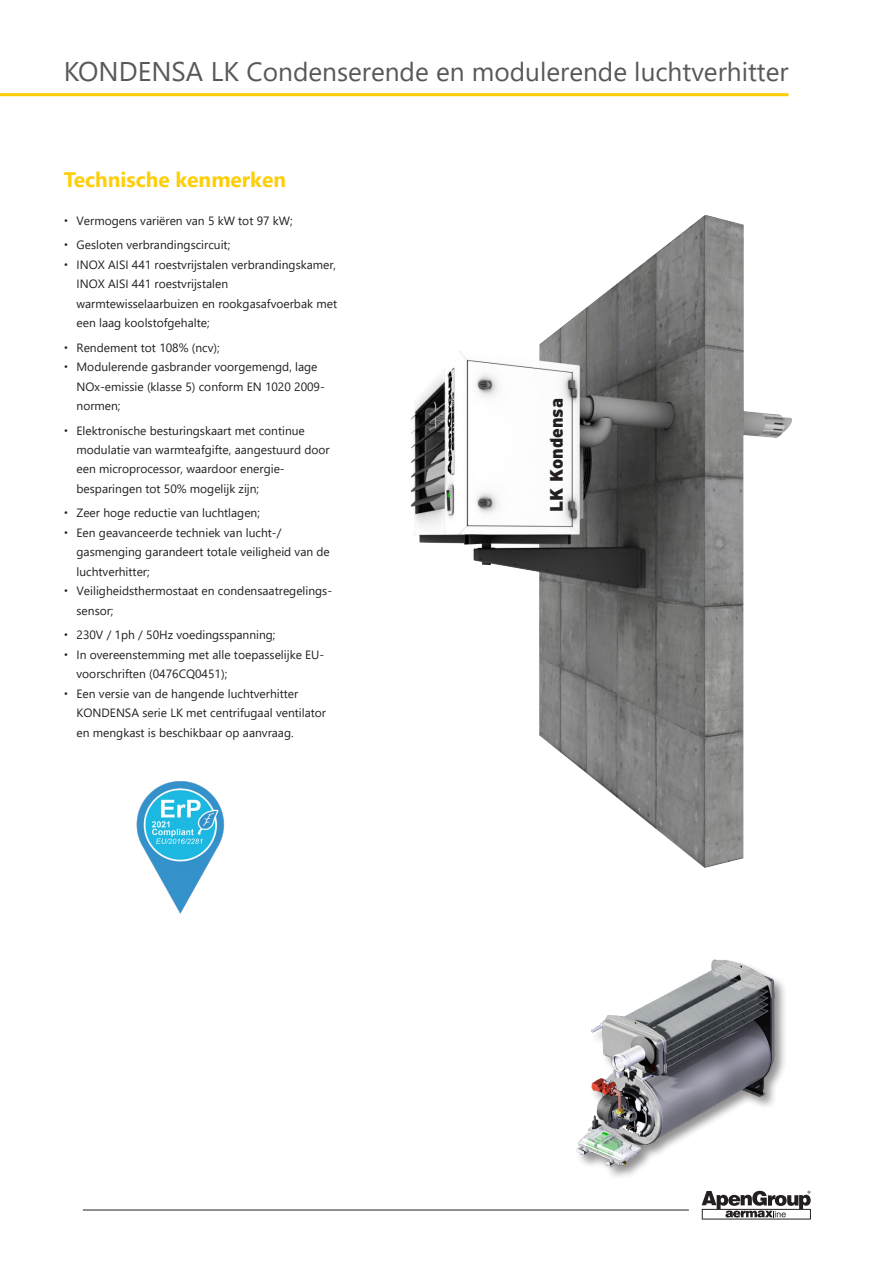
<style>
.page{position:relative;width:893px;height:1263px;background:#fff}
.page>*{position:absolute;margin:0;border:0;box-sizing:border-box;transform-origin:0 0}
.sottotitolo-white{font:26.25px "Segoe UI";color:#57585a}
.testo_base{font:700 21px "Segoe UI";color:#fece08}
.t1{font:900 18px "Interstate";color:#231f20}
.t2{font:12px/19.5px "Segoe UI";color:#231f20}
.s1{font-size:27px}
.s2{font-family:"Interstate";font-weight:300}
</style>
<div class="page">
<div style="left:575px;top:959px;width:213px;height:221px;background:#231f20;opacity:.5"></div>
<img style="left:575px;top:959px;width:208px;height:214px">
<img style="left:410px;top:215px;width:382px;height:653px">
<hr style="left:0;top:93px;width:788px;height:3px;background:#fece08">
<hr style="left:83px;top:1210px;width:606px;height:1px;background:#231f20">
<svg style="left:702px;top:1191px;width:109px;height:28px"></svg>
<img style="left:136px;top:781px;width:89px;height:133px">
<p class="sottotitolo-white" style="left:64px;top:47px;width:726px"><span class="s1">KONDENSA LK</span> Condenserende en modulerende luchtverhitter</p>
<p class="testo_base" style="left:64px;top:159px;width:224px">Technische kenmerken</p>
<p class="t2" style="left:64px;top:210px;width:230px"><span class="s2">•</span> Vermogens variëren van 5 kW tot 97 kW;</p>
<p class="t2" style="left:64px;top:234px;width:168px"><span class="s2">•</span> Gesloten verbrandingscircuit;</p>
<p class="t2" style="left:77px;top:254px;width:262px;text-indent:-13px"><span class="s2">•</span> INOX AISI 441 roestvrijstalen verbrandingskamer, INOX AISI 441 roestvrijstalen warmtewisselaarbuizen en rookgasafvoerbak met een laag koolstofgehalte;</p>
<p class="t2" style="left:64px;top:337px;width:157px"><span class="s2">•</span> Rendement tot 108% (ncv);</p>
<p class="t2" style="left:77px;top:356px;width:250px;text-indent:-13px"><span class="s2">•</span> Modulerende gasbrander voorgemengd, lage<br>NOx-emissie (klasse 5) conform EN 1020 2009- normen;</p>
<p class="t2" style="left:77px;top:419px;width:255px;text-indent:-13px"><span class="s2">•</span> Elektronische besturingskaart met continue modulatie van warmteafgifte, aangestuurd door een microprocessor, waardoor energie&shy;besparingen tot 50% mogelijk zijn;</p>
<p class="t2" style="left:64px;top:502px;width:198px"><span class="s2">•</span> Zeer hoge reductie van luchtlagen;</p>
<p class="t2" style="left:77px;top:522px;width:255px;text-indent:-13px"><span class="s2">•</span> Een geavanceerde techniek van lucht-/ gasmenging garandeert totale veiligheid van de luchtverhitter;</p>
<p class="t2" style="left:77px;top:580px;width:257px;text-indent:-13px"><span class="s2">•</span> Veiligheidsthermostaat en condensaatregelings&shy;sensor;</p>
<p class="t2" style="left:64px;top:624px;width:213px"><span class="s2">•</span> 230V / 1ph / 50Hz voedingsspanning;</p>
<p class="t2" style="left:77px;top:644px;width:249px;text-indent:-13px"><span class="s2">•</span> In overeenstemming met alle toepasselijke EU&shy;voorschriften (0476CQ0451);</p>
<p class="t2" style="left:77px;top:682px;width:251px;text-indent:-13px"><span class="s2">•</span> Een versie van de hangende luchtverhitter<br>KONDENSA serie LK met centrifugaal ventilator en mengkast is beschikbaar op aanvraag.</p>
<p class="t1" style="left:546px;top:512px;width:115px;rotate:-90deg">LK Kondensa</p>
</div>
